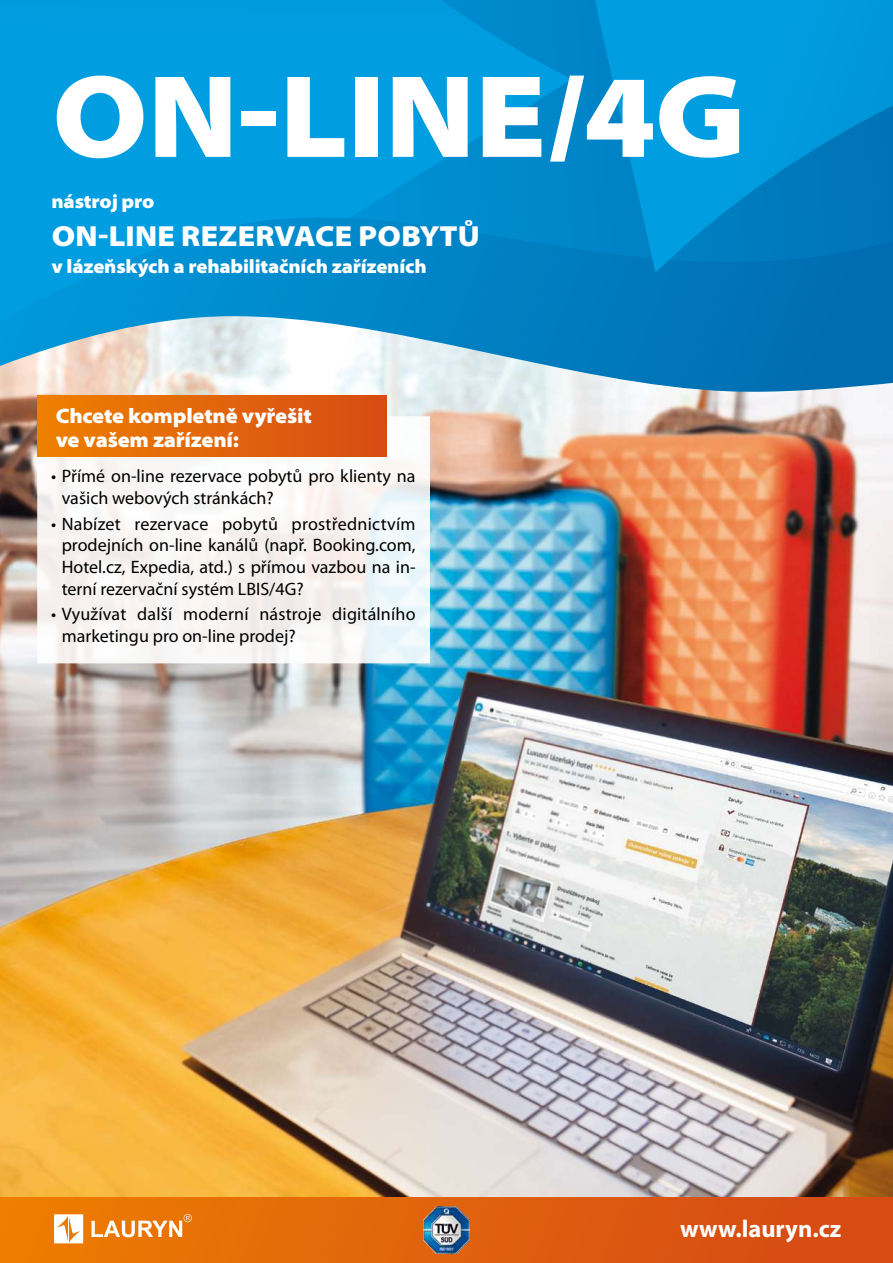
<style>
.page{position:relative;width:893px;height:1263px;background:#fff}
.page>*{position:absolute;margin:0;border:0;box-sizing:border-box;transform-origin:0 0}
.t1{font:900 semi-expanded 118.5px "Myriad Pro";color:#fff}
.t2{font:900 semi-expanded 29.1px "Myriad Pro";letter-spacing:.01em;color:#fff}
.t3{font:700 24.45px "Myriad Pro";color:#fff}
.t4{font:900 semi-expanded 21px/24.2px "Myriad Pro";letter-spacing:-.01em;color:#fff}
.t5{font:900 semi-expanded 19.35px "Myriad Pro";letter-spacing:-.01em;color:#fff}
.t6{font:18px/21.6px "Myriad Pro";color:#000}
</style>
<div class="page">
<img style="left:0;top:393px;width:893px;height:805px">
<svg style="left:0;top:322px;width:446px;height:71px"></svg>
<svg style="left:0;top:0;width:572px;height:322px;background:#0099db"></svg>
<div style="left:595px;top:0;width:298px;height:111px;background:#009ee0"></div>
<img style="left:446px;top:111px;width:447px;height:282px">
<div style="left:0;top:1198px;width:893px;height:65px;background:linear-gradient(to right,#ed7d02,#d44816)"></div>
<svg style="left:92px;top:1214px;width:100px;height:23px"></svg>
<svg style="left:54px;top:1214px;width:29px;height:29px"></svg>
<img style="left:423px;top:1207px;width:47px;height:46px">
<svg style="left:37px;top:416px;width:393px;height:247px;fill:#f8f6f5"></svg>
<div style="left:37px;top:395px;width:350px;height:62px;background:linear-gradient(to right,#ee7f00,#d64c15)"></div>
<h1 class="t1" style="left:52px;top:49px;width:695px">On-line/4G</h1>
<p class="t5" style="left:51px;top:190px;width:104px">nástroj pro</p>
<h2 class="t2" style="left:52px;top:219px;width:430px">on-line rezervace pobytů</h2>
<p class="t5" style="left:51px;top:256px;width:377px">v lázeňských a rehabilitačních zařízeních</p>
<p class="t4" style="left:56px;top:404px;width:258px">Chcete kompletně vyřešit ve vašem zařízení:</p>
<p class="t6" style="left:62px;top:465px;width:355px;text-indent:-11px">• Přímé on-line rezervace pobytů pro klienty na vašich webových stránkách?</p>
<p class="t6" style="left:62px;top:513px;width:355px;text-align:justify;text-indent:-11px">• Nabízet rezervace pobytů prostřednictvím prodejních on-line kanálů (např. Booking.com, Hotel.cz, Expedia, atd.) s přímou vazbou na in&shy;terní rezervační systém LBIS/4G?</p>
<p class="t6" style="left:62px;top:603px;width:355px;text-indent:-11px">• Využívat další moderní nástroje digitálního marketingu pro on-line prodej?</p>
<h3 class="t3" style="left:680px;top:1213px;width:163px">www.lauryn.cz</h3>
</div>
